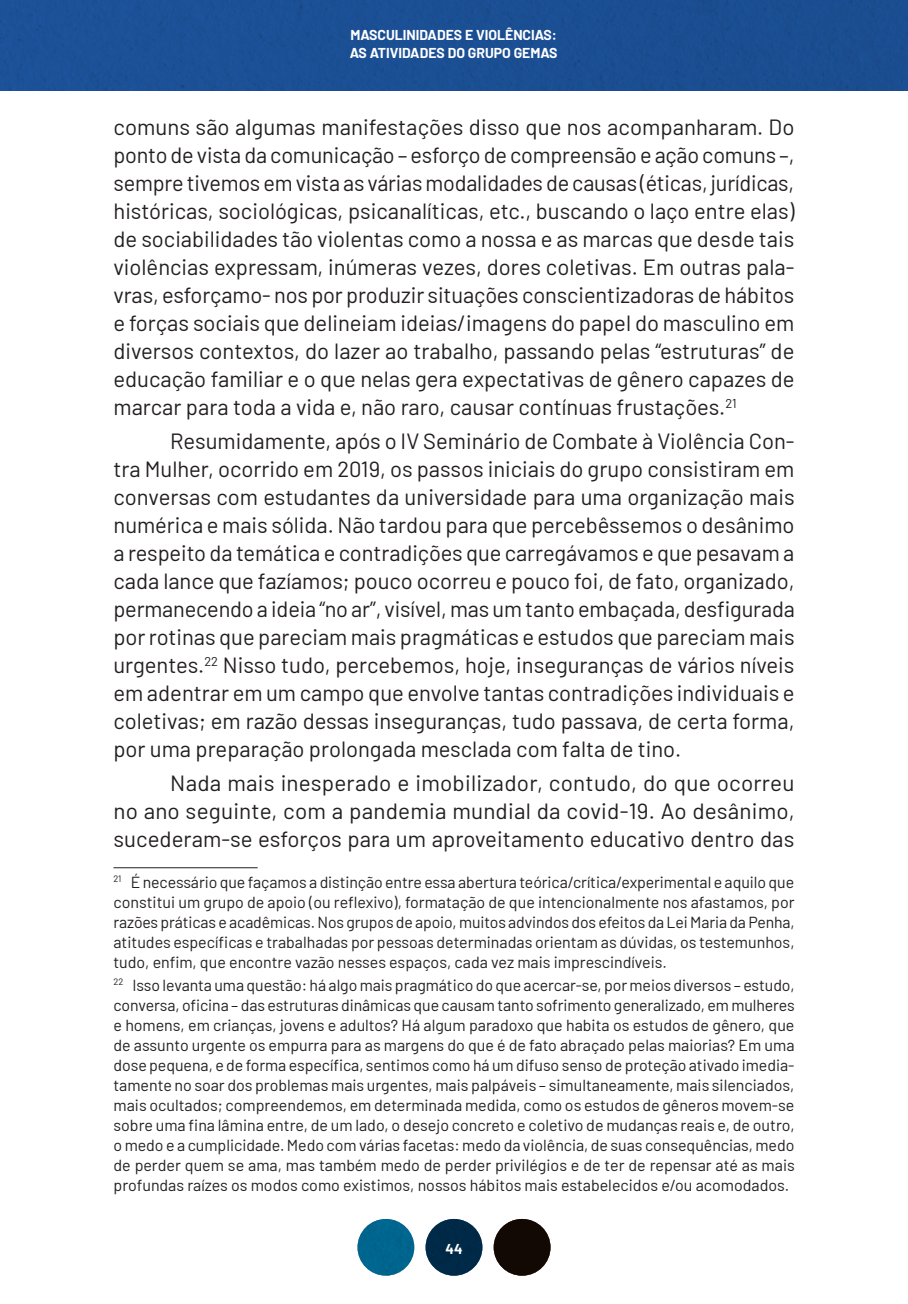
<style>
.page{position:relative;width:908px;height:1304px;background:#fff}
.page>*{position:absolute;margin:0;border:0;box-sizing:border-box;transform-origin:0 0}
.textocorrido{font:22px/28px "Barlow";color:#231f20;text-align:justify}
.nota_rodape{font:16px/20px "Barlow";color:#231f20;text-align:justify}
.t1{font:700 14px/18px "Barlow";color:#fff}
</style>
<div class="page">
<div style="left:0;top:0;width:907px;height:91px;background:#1b4f94"></div>
<div style="left:493px;top:1219px;width:57px;height:57px;background:#120904;border-radius:50%"></div>
<div style="left:425px;top:1219px;width:57px;height:57px;background:#002a47;border-radius:50%"></div>
<div style="left:357px;top:1219px;width:57px;height:57px;background:#00668e;border-radius:50%"></div>
<hr style="left:113px;top:867px;width:144px;height:1px;background:#231f20">
<p class="t1" style="left:349px;top:25px;width:209px">MASCULINIDADES E VIOLÊNCIAS:<br>AS ATIVIDADES DO GRUPO GEMAS</p>
<p class="textocorrido" style="left:113px;top:112px;width:682px">comuns são algumas manifestações disso que nos acompanharam. Do ponto de vista da comunicação – esforço de compreensão e ação comuns –, sempre tivemos em vista as várias modalidades de causas (éticas, jurídicas, históricas, sociológicas, psicanalíticas, etc., buscando o laço entre elas) de sociabilidades tão violentas como a nossa e as marcas que desde tais violências expressam, inúmeras vezes, dores coletivas. Em outras pala&shy;vras, esforçamo- nos por produzir situações conscientizadoras de hábitos e forças sociais que delineiam ideias/imagens do papel do masculino em diversos contextos, do lazer ao trabalho, passando pelas “estruturas” de educação familiar e o que nelas gera expectativas de gênero capazes de marcar para toda a vida e, não raro, causar contínuas frustações.<sup>21</sup></p>
<p class="textocorrido" style="left:113px;top:425px;width:682px;text-indent:57px">Resumidamente, após o IV Seminário de Combate à Violência Con&shy;tra Mulher, ocorrido em 2019, os passos iniciais do grupo consistiram em conversas com estudantes da universidade para uma organização mais numérica e mais sólida. Não tardou para que percebêssemos o desânimo a respeito da temática e contradições que carregávamos e que pesavam a cada lance que fazíamos; pouco ocorreu e pouco foi, de fato, organizado, permanecendo a ideia “no ar”, visível, mas um tanto embaçada, desfigurada por rotinas que pareciam mais pragmáticas e estudos que pareciam mais urgentes.<sup>22</sup> Nisso tudo, percebemos, hoje, inseguranças de vários níveis em adentrar em um campo que envolve tantas contradições individuais e coletivas; em razão dessas inseguranças, tudo passava, de certa forma, por uma preparação prolongada mesclada com falta de tino.</p>
<p class="textocorrido" style="left:113px;top:767px;width:682px;text-indent:57px">Nada mais inesperado e imobilizador, contudo, do que ocorreu no ano seguinte, com a pandemia mundial da covid-19. Ao desânimo, sucederam-se esforços para um aproveitamento educativo dentro das</p>
<p class="nota_rodape" style="left:113px;top:871px;width:682px"><sup>21</sup> É necessário que façamos a distinção entre essa abertura teórica/crítica/experimental e aquilo que constitui um grupo de apoio (ou reflexivo), formatação de que intencionalmente nos afastamos, por razões práticas e acadêmicas. Nos grupos de apoio, muitos advindos dos efeitos da Lei Maria da Penha, atitudes específicas e trabalhadas por pessoas determinadas orientam as dúvidas, os testemunhos, tudo, enfim, que encontre vazão nesses espaços, cada vez mais imprescindíveis.</p>
<p class="nota_rodape" style="left:113px;top:974px;width:682px"><sup>22</sup> Isso levanta uma questão: há algo mais pragmático do que acercar-se, por meios diversos – estudo, conversa, oficina – das estruturas dinâmicas que causam tanto sofrimento generalizado, em mulheres e homens, em crianças, jovens e adultos? Há algum paradoxo que habita os estudos de gênero, que de assunto urgente os empurra para as margens do que é de fato abraçado pelas maiorias? Em uma dose pequena, e de forma específica, sentimos como há um difuso senso de proteção ativado imedia&shy;tamente no soar dos problemas mais urgentes, mais palpáveis – simultaneamente, mais silenciados, mais ocultados; compreendemos, em determinada medida, como os estudos de gêneros movem-se sobre uma fina lâmina entre, de um lado, o desejo concreto e coletivo de mudanças reais e, de outro, o medo e a cumplicidade. Medo com várias facetas: medo da violência, de suas consequências, medo de perder quem se ama, mas também medo de perder privilégios e de ter de repensar até as mais profundas raízes os modos como existimos, nossos hábitos mais estabelecidos e/ou acomodados.</p>
<p class="t1" style="left:445px;top:1239px;width:18px">44</p>
</div>
